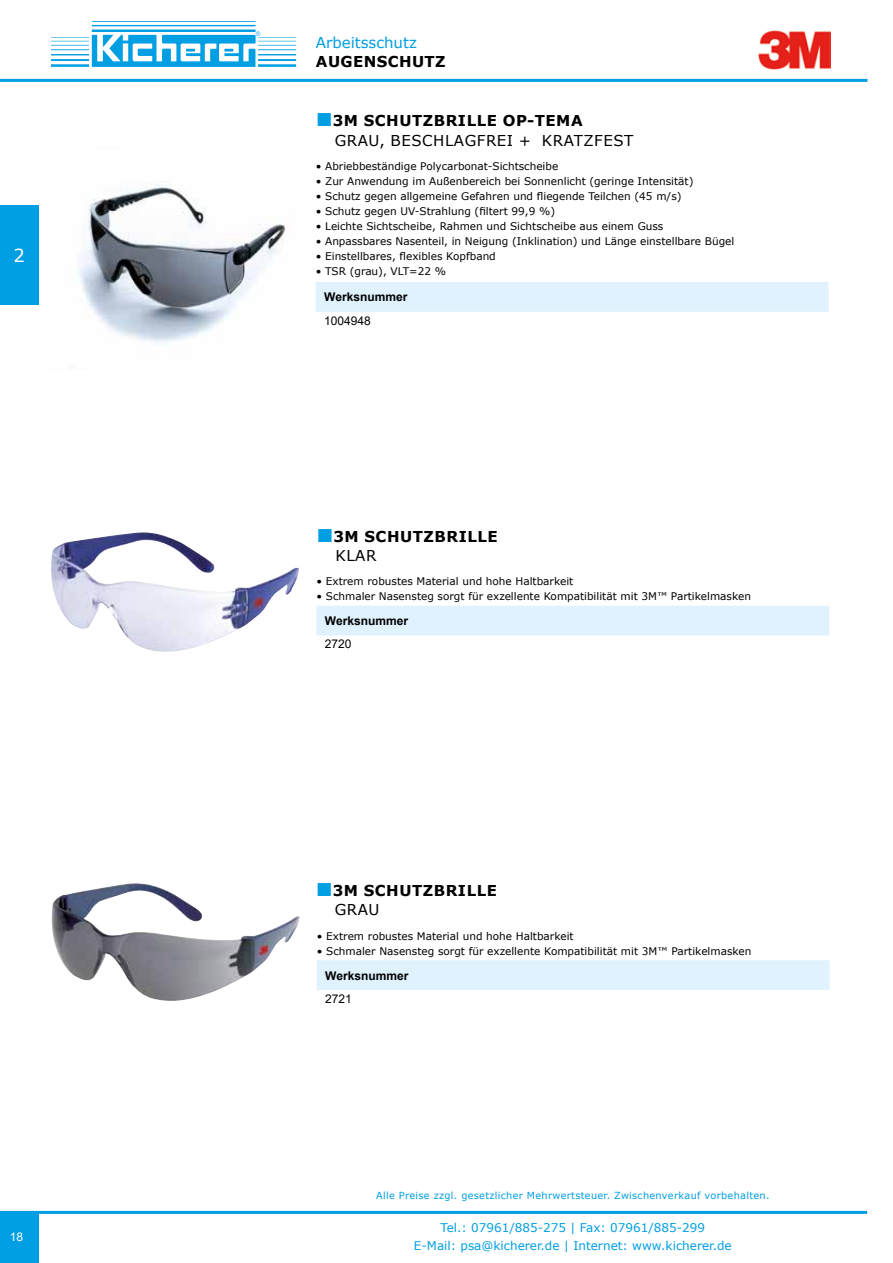
<style>
.page{position:relative;width:893px;height:1263px;background:#fff}
.page>*{position:absolute;margin:0;border:0;box-sizing:border-box;transform-origin:0 0}
.t1{font:18px "Verdana";color:#fff}
.t2{font:700 15px/19.4px "Verdana";letter-spacing:.035em;color:#000}
.t3{font:15px/19.4px "Verdana";letter-spacing:.035em;color:#000}
.t4{font:15px "Verdana";color:#009ee3}
.t5{font:12px/18px "Verdana";color:#009ee3;text-align:center}
.t6{font:700 12px "Arial";color:#000}
.t7{font:12px "Arial";color:#000}
.t8{font:12px "Arial";color:#fff}
.t9{font:10.5px "Verdana";color:#000}
.t10{font:9.75px "Verdana";letter-spacing:.03em;color:#009ee3}
.s1{font-family:"Times New Roman";font-size:28.5px;color:#009ee3}
.s2{font-weight:700}
.s3{font-family:"Times New Roman";font-weight:400;font-size:28.5px;color:#009ee3}
.s4{font-weight:400}
</style>
<div class="page">
<hr style="left:0;top:79px;width:867px;height:3px;background:#009ee3">
<div style="left:0;top:1211px;width:39px;height:52px;background:#009ee3"></div>
<svg style="left:51px;top:21px;width:245px;height:46px"></svg>
<div style="left:0;top:205px;width:38px;height:99px;background:#009ee3"></div>
<hr style="left:0;top:1211px;width:867px;height:3px;background:#009ee3">
<img style="left:758px;top:31px;width:72px;height:39px">
<div style="left:316px;top:282px;width:512px;height:30px;background:#dff2fd"></div>
<img style="left:78px;top:182px;width:210px;height:161px">
<div style="left:316px;top:606px;width:513px;height:29px;background:#dff2fd"></div>
<img style="left:51px;top:532px;width:248px;height:120px">
<div style="left:317px;top:960px;width:513px;height:30px;background:#dff2fd"></div>
<img style="left:51px;top:883px;width:248px;height:118px">
<h1 class="t1" style="left:13px;top:243px;width:13px">2</h1>
<p class="t8" style="left:10px;top:1229px;width:15px">18</p>
<h2 class="t4" style="left:316px;top:32px;width:103px">Arbeitsschutz</h2>
<h2 class="t2" style="left:316px;top:52px;width:131px">AUGENSCHUTZ</h2>
<h2 class="t3" style="left:335px;top:111px;width:300px;text-indent:-19px"><span class="s1">■</span><span class="s2">3M SCHUTZBRILLE OP-TEMA<br></span>GRAU, BESCHLAGFREI + KRATZFEST</h2>
<p class="t9" style="left:316px;top:159px;width:244px">• Abriebbeständige Polycarbonat-Sichtscheibe</p>
<p class="t9" style="left:316px;top:174px;width:379px">• Zur Anwendung im Außenbereich bei Sonnenlicht (geringe Intensität)</p>
<p class="t9" style="left:316px;top:189px;width:367px">• Schutz gegen allgemeine Gefahren und fliegende Teilchen (45 m/s)</p>
<p class="t9" style="left:316px;top:204px;width:241px">• Schutz gegen UV-Strahlung (filtert 99,9 %)</p>
<p class="t9" style="left:316px;top:219px;width:349px">• Leichte Sichtscheibe, Rahmen und Sichtscheibe aus einem Guss</p>
<p class="t9" style="left:316px;top:234px;width:420px">• Anpassbares Nasenteil, in Neigung (Inklination) und Länge einstellbare Bügel</p>
<p class="t9" style="left:316px;top:249px;width:182px">• Einstellbares, flexibles Kopfband</p>
<p class="t9" style="left:316px;top:264px;width:132px">• TSR (grau), VLT=22 %</p>
<p class="t6" style="left:324px;top:289px;width:85px">Werksnummer</p>
<p class="t7" style="left:324px;top:312px;width:48px">1004948</p>
<h2 class="t2" style="left:335px;top:526px;width:164px;text-indent:-19px"><span class="s3">■</span>3M SCHUTZBRILLE<br><span class="s4">KLAR</span></h2>
<p class="t9" style="left:316px;top:574px;width:258px">• Extrem robustes Material und hohe Haltbarkeit</p>
<p class="t9" style="left:316px;top:589px;width:436px">• Schmaler Nasensteg sorgt für exzellente Kompatibilität mit 3M™ Partikelmasken</p>
<p class="t6" style="left:325px;top:612px;width:85px">Werksnummer</p>
<p class="t7" style="left:325px;top:636px;width:28px">2720</p>
<h2 class="t2" style="left:335px;top:880px;width:164px;text-indent:-19px"><span class="s3">■</span>3M SCHUTZBRILLE<br><span class="s4">GRAU</span></h2>
<p class="t9" style="left:317px;top:928px;width:258px">• Extrem robustes Material und hohe Haltbarkeit</p>
<p class="t9" style="left:317px;top:943px;width:436px">• Schmaler Nasensteg sorgt für exzellente Kompatibilität mit 3M™ Partikelmasken</p>
<p class="t6" style="left:325px;top:967px;width:85px">Werksnummer</p>
<p class="t7" style="left:325px;top:990px;width:28px">2721</p>
<p class="t10" style="left:376px;top:1189px;width:395px">Alle Preise zzgl. gesetzlicher Mehrwertsteuer. Zwischenverkauf vorbehalten.</p>
<p class="t5" style="left:414px;top:1219px;width:319px">Tel.: 07961/885-275 | Fax: 07961/885-299<br>E-Mail: psa@kicherer.de | Internet: www.kicherer.de</p>
</div>
